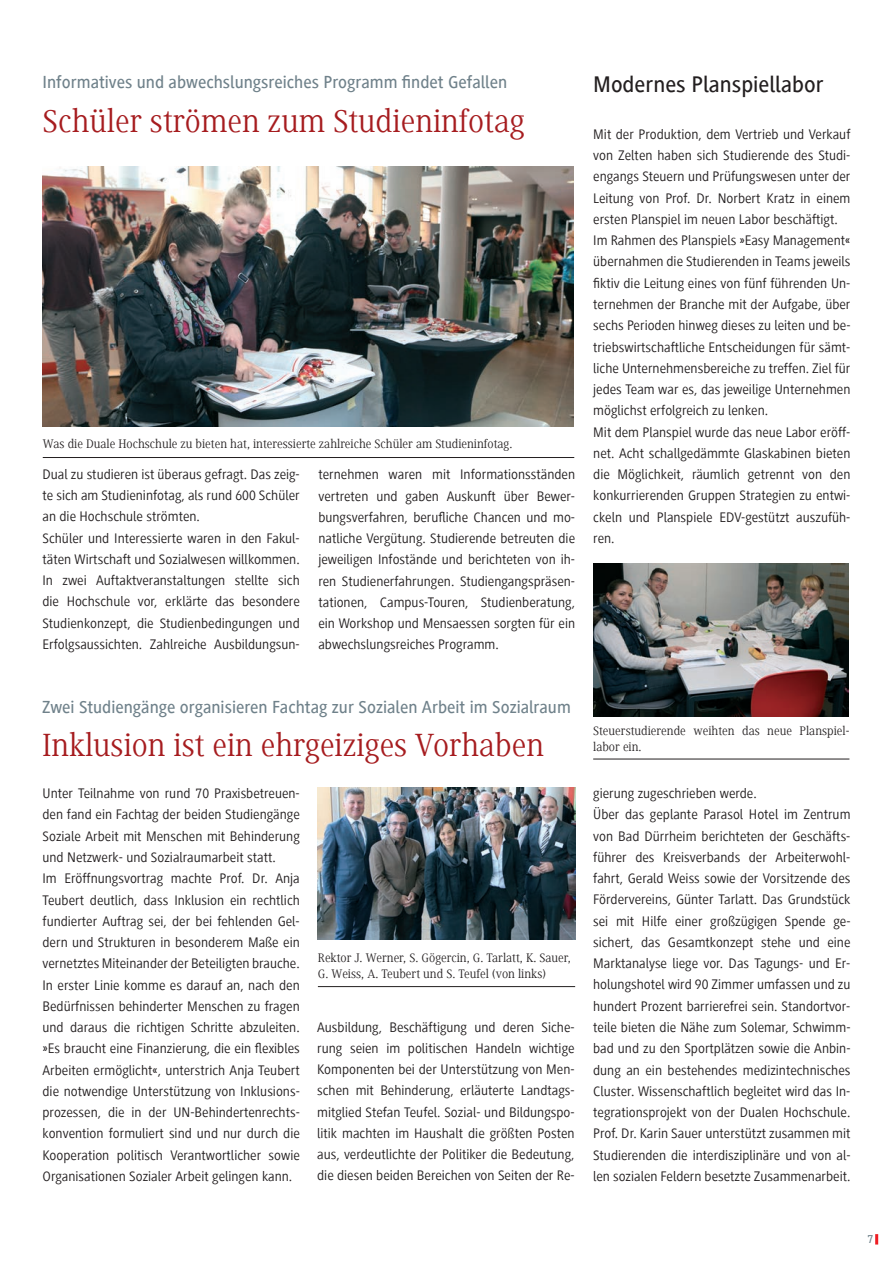
<style>
.page{position:relative;width:893px;height:1263px;background:#fff}
.page>*{position:absolute;margin:0;border:0;box-sizing:border-box;transform-origin:0 0}
.t1{font:33px "Generis Serif Com";color:#a61c1f}
.t2{font:500 23.25px "Generis Sans Com";color:#231f20}
.t3{font:500 18px "Generis Sans Com";color:#6f818a}
.t4{font:14.25px/21.3px "Generis Sans Com";color:#231f20}
.t5{font:12.75px/16.5px "Generis Serif Com";color:#231f20}
.t6{font:500 12px "Generis Sans Com";color:#6f818a}
</style>
<div class="page">
<hr style="left:318px;top:986px;width:257px;height:1px;background:#231f20">
<svg style="left:875px;top:1234px;width:3px;height:10px"></svg>
<hr style="left:593px;top:759px;width:256px;height:1px;background:#231f20">
<hr style="left:43px;top:457px;width:531px;height:1px;background:#231f20">
<img style="left:593px;top:563px;width:255px;height:153px">
<img style="left:318px;top:788px;width:257px;height:151px">
<img style="left:43px;top:167px;width:531px;height:259px">
<p class="t3" style="left:43px;top:73px;width:466px">Informatives und abwechslungsreiches Programm findet Gefallen</p>
<h1 class="t1" style="left:43px;top:103px;width:484px">Schüler strömen zum Studieninfotag</h1>
<p class="t5" style="left:43px;top:436px;width:471px">Was die Duale Hochschule zu bieten hat, interessierte zahlreiche Schüler am Studieninfotag.</p>
<p class="t4" style="left:43px;top:463px;width:259px">Dual zu studieren ist überaus gefragt. Das zeig&shy;te sich am Studieninfotag, als rund 600 Schüler an die Hochschule strömten.<br>Schüler und Interessierte waren in den Fakul&shy;täten Wirtschaft und Sozialwesen willkommen.<br>In zwei Auftaktveranstaltungen stellte sich die Hochschule vor, erklärte das besondere Studienkonzept, die Studienbedingungen und Erfolgsaussichten. Zahlreiche Ausbildungsun-</p>
<p class="t4" style="left:318px;top:464px;width:258px;text-align:justify">ternehmen waren mit Informationsständen vertreten und gaben Auskunft über Bewer&shy;bungsverfahren, berufliche Chancen und mo&shy;natliche Vergütung. Studierende betreuten die jeweiligen Infostände und berichteten von ih&shy;ren Studienerfahrungen. Studiengangspräsen&shy;tationen, Campus-Touren, Studienberatung, ein Workshop und Mensaessen sorgten für ein abwechslungsreiches Programm.</p>
<h2 class="t2" style="left:593px;top:72px;width:232px">Modernes Planspiellabor</h2>
<p class="t4" style="left:593px;top:124px;width:259px">Mit der Produktion, dem Vertrieb und Verkauf von Zelten haben sich Studierende des Studi&shy;engangs Steuern und Prüfungswesen unter der Leitung von Prof. Dr. Norbert Kratz in einem ersten Planspiel im neuen Labor beschäftigt.<br>Im Rahmen des Planspiels »Easy Management« übernahmen die Studierenden in Teams jeweils fiktiv die Leitung eines von fünf führenden Un&shy;ternehmen der Branche mit der Aufgabe, über sechs Perioden hinweg dieses zu leiten und be&shy;triebswirtschaftliche Entscheidungen für sämt&shy;liche Unternehmensbereiche zu treffen. Ziel für jedes Team war es, das jeweilige Unternehmen möglichst erfolgreich zu lenken.<br>Mit dem Planspiel wurde das neue Labor eröff&shy;net. Acht schallgedämmte Glaskabinen bieten die Möglichkeit, räumlich getrennt von den konkurrierenden Gruppen Strategien zu entwi&shy;ckeln und Planspiele EDV-gestützt auszufüh&shy;ren.</p>
<p class="t3" style="left:42px;top:697px;width:530px">Zwei Studiengänge organisieren Fachtag zur Sozialen Arbeit im Sozialraum</p>
<h1 class="t1" style="left:42px;top:727px;width:504px">Inklusion ist ein ehrgeiziges Vorhaben</h1>
<p class="t4" style="left:43px;top:783px;width:259px">Unter Teilnahme von rund 70 Praxisbetreuen&shy;den fand ein Fachtag der beiden Studiengänge Soziale Arbeit mit Menschen mit Behinderung und Netzwerk- und Sozialraumarbeit statt.<br>Im Eröffnungsvortrag machte Prof. Dr. Anja Teubert deutlich, dass Inklusion ein rechtlich fundierter Auftrag sei, der bei fehlenden Gel&shy;dern und Strukturen in besonderem Maße ein vernetztes Miteinander der Beteiligten brauche.<br>In erster Linie komme es darauf an, nach den Bedürfnissen behinderter Menschen zu fragen und daraus die richtigen Schritte abzuleiten. »Es braucht eine Finanzierung, die ein flexibles Arbeiten ermöglicht«, unterstrich Anja Teubert die notwendige Unterstützung von Inklusions&shy;prozessen, die in der UN-Behindertenrechts&shy;konvention formuliert sind und nur durch die Kooperation politisch Verantwortlicher sowie Organisationen Sozialer Arbeit gelingen kann.</p>
<p class="t5" style="left:318px;top:949px;width:255px">Rektor J. Werner, S. Gögercin, G. Tarlatt, K. Sauer,<br>G. Weiss, A. Teubert und S. Teufel (von links)</p>
<p class="t4" style="left:317px;top:1016px;width:259px;text-align:justify">Ausbildung, Beschäftigung und deren Siche&shy;rung seien im politischen Handeln wichtige Komponenten bei der Unterstützung von Men&shy;schen mit Behinderung, erläuterte Landtags&shy;mitglied Stefan Teufel. Sozial- und Bildungspo&shy;litik machten im Haushalt die größten Posten aus, verdeutlichte der Politiker die Bedeutung, die diesen beiden Bereichen von Seiten der Re-</p>
<p class="t5" style="left:593px;top:723px;width:258px;line-height:15.3px">Steuerstudierende weihten das neue Planspiel&shy;labor ein.</p>
<p class="t4" style="left:593px;top:783px;width:259px">gierung zugeschrieben werde.<br>Über das geplante Parasol Hotel im Zentrum von Bad Dürrheim berichteten der Geschäfts&shy;führer des Kreisverbands der Arbeiterwohl&shy;fahrt, Gerald Weiss sowie der Vorsitzende des Fördervereins, Günter Tarlatt. Das Grundstück sei mit Hilfe einer großzügigen Spende ge&shy;sichert, das Gesamtkonzept stehe und eine Marktanalyse liege vor. Das Tagungs- und Er&shy;holungshotel wird 90 Zimmer umfassen und zu hundert Prozent barrierefrei sein. Standortvor&shy;teile bieten die Nähe zum Solemar, Schwimm&shy;bad und zu den Sportplätzen sowie die Anbin&shy;dung an ein bestehendes medizintechnisches Cluster. Wissenschaftlich begleitet wird das In&shy;tegrationsprojekt von der Dualen Hochschule.<br>Prof. Dr. Karin Sauer unterstützt zusammen mit Studierenden die interdisziplinäre und von al&shy;len sozialen Feldern besetzte Zusammenarbeit.</p>
<p class="t6" style="left:867px;top:1232px;width:7px">7</p>
</div>
